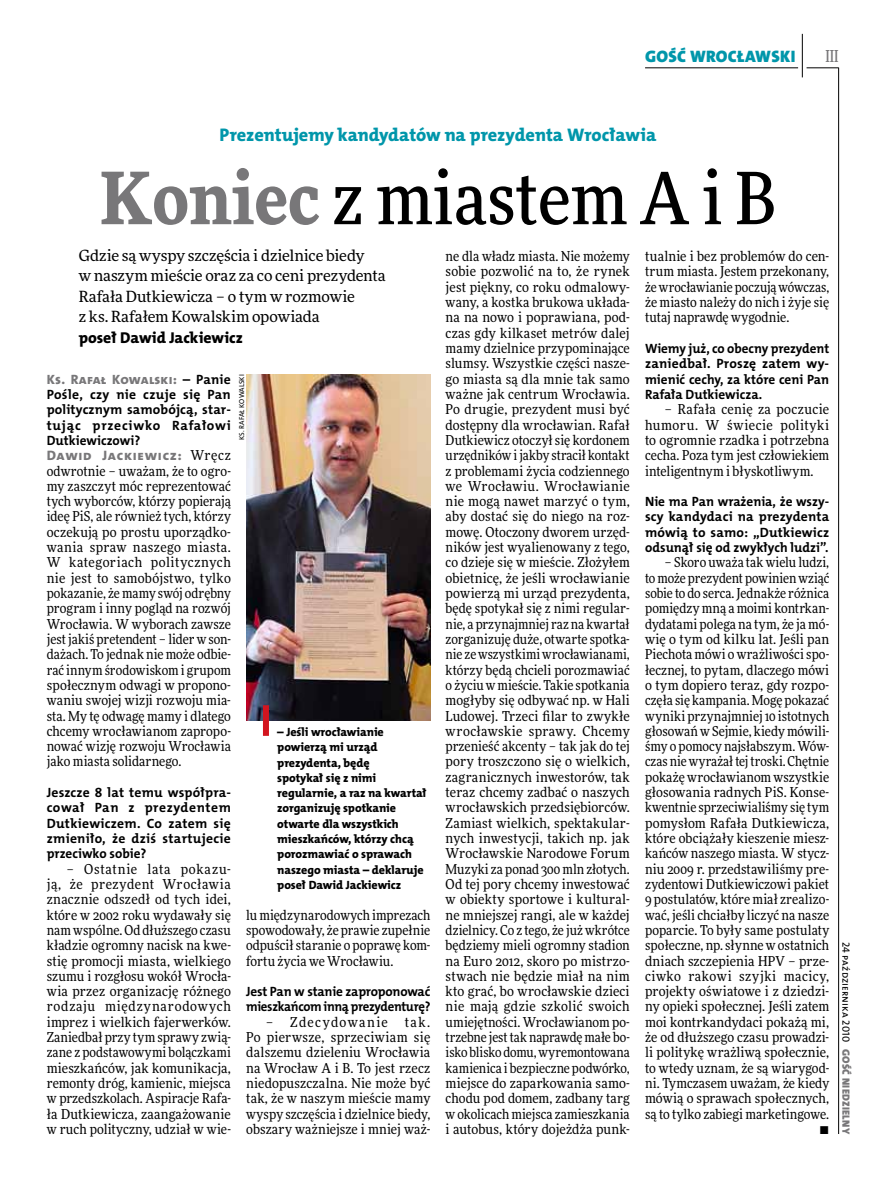
<style>
.page{position:relative;width:893px;height:1191px;background:#fff}
.page>*{position:absolute;margin:0;border:0;box-sizing:border-box;transform-origin:0 0}
.t1{font:500 72px "Freeday Narrow";color:#000}
.t2{font:18.3px "The Mix HP8 Ex Bld";letter-spacing:-.005em;color:#0096aa}
.t3{font:16.65px "The Mix HP9 Blk";letter-spacing:.02em;color:#0096aa}
.t4{font:500 16.5px "Freeday Narrow";color:#787779;scale:.9 1}
.t5{font:15.75px "The Mix HP8 Ex Bld";letter-spacing:-.005em;color:#000}
.t6{font:15.45px/20.4px "Freeday News";letter-spacing:-.005em;color:#000}
.t7{font:13.65px/15.3px "Freeday Narrow News";letter-spacing:.005em;color:#000;text-align:justify}
.t8{font:13.65px "The Mix HP8 Ex Bld";letter-spacing:.05em;color:#787779}
.t9{font:13.5px/15.3px "The Mix HP7 Bld";color:#000;text-align:justify}
.t10{font:13.5px/15.3px "The Mix HP7 Bld";letter-spacing:-.02em;color:#000}
.t11{font:13.5px "The Mix HP8 Ex Bld";letter-spacing:.025em;color:#787779}
.t12{font:12px/15.3px "The Mix HP8 Ex Bld";letter-spacing:-.005em;color:#000}
.t13{font:10.5px "The Mix HP5 Plain";color:#000}
.t14{font:10.5px "The Mix HP9 Blk";letter-spacing:.025em;color:#787779}
.t15{font:7.2px "The Mix HP5 Plain";letter-spacing:.01em;color:#000}
.s1{font-weight:900;color:#787779}
.s2{font-family:"The Mix HP7 Bld";color:#000}
.s3{font-family:"Freeday Narrow News";color:#000}
</style>
<div class="page">
<hr style="left:806px;top:68px;width:33px;height:1px;background:#000">
<hr style="left:645px;top:68px;width:153px;height:1px;background:#000">
<hr style="left:838px;top:68px;width:1px;height:1066px;background:#000">
<hr style="left:802px;top:34px;width:1px;height:43px;background:#000">
<img style="left:246px;top:374px;width:184px;height:346px">
<div style="left:263px;top:705px;width:6px;height:31px;background:#d3151f"></div>
<p class="t3" style="left:645px;top:46px;width:152px">GOŚĆ WROCŁAWSKI</p>
<h2 class="t2" style="left:220px;top:123px;width:438px">Prezentujemy kandydatów na prezydenta Wrocławia</h2>
<h1 class="t1" style="left:100px;top:154px;width:677px"><span class="s1">Koniec</span> z miastem A i B</h1>
<p class="t4" style="left:825px;top:46px;width:16px">III</p>
<p class="t6" style="left:79px;top:245px;width:308px">Gdzie są wyspy szczęścia i dzielnice biedy<br>w naszym mieście oraz za co ceni prezydenta Rafała Dutkiewicza – o tym w rozmowie<br>z ks. Rafałem Kowalskim opowiada</p>
<p class="t5" style="left:79px;top:327px;width:166px">poseł Dawid Jackiewicz</p>
<p class="t11" style="left:47px;top:370px;width:186px">Ks. Rafał Kowalski: <span class="s2">– Panie</span></p>
<p class="t9" style="left:47px;top:387px;width:186px">Pośle, czy nie czuje się Pan politycznym samobójcą, star&shy;tując przeciwko Rafałowi Dutkiewiczowi?</p>
<p class="t8" style="left:47px;top:447px;width:186px">Dawid Jackiewicz: <span class="s3">Wręcz</span></p>
<p class="t7" style="left:47px;top:463px;width:186px">odwrotnie – uważam, że to ogro&shy;my zaszczyt móc reprezentować tych wyborców, którzy popierają ideę PiS, ale również tych, którzy oczekują po prostu uporządko&shy;wania spraw naszego miasta.<br>W kategoriach politycznych nie jest to samobójstwo, tylko pokazanie, że mamy swój odrębny program i inny pogląd na rozwój Wrocławia. W wyborach zawsze jest jakiś pretendent – lider w son&shy;dażach. To jednak nie może odbie&shy;rać innym środowiskom i grupom społecznym odwagi w propono&shy;waniu swojej wizji rozwoju mia&shy;sta. My tę odwagę mamy i dlatego chcemy wrocławianom zapropo&shy;nować wizję rozwoju Wrocławia jako miasta solidarnego.</p>
<p class="t9" style="left:47px;top:785px;width:186px">Jeszcze 8 lat temu współpra&shy;cował Pan z prezydentem Dutkiewiczem. Co zatem się zmieniło, że dziś startujecie przeciwko sobie?</p>
<p class="t7" style="left:47px;top:861px;width:186px;text-indent:20px">– Ostatnie lata pokazu&shy;ją, że prezydent Wrocławia znacznie odszedł od tych idei, które w 2002 roku wydawały się nam wspólne. Od dłuższego czasu kładzie ogromny nacisk na kwe&shy;stię promocji miasta, wielkiego szumu i rozgłosu wokół Wrocła&shy;wia przez organizację różnego rodzaju międzynarodowych imprez i wielkich fajerwerków.<br>Zaniedbał przy tym sprawy zwią&shy;zane z podstawowymi bolączkami mieszkańców, jak komunikacja, remonty dróg, kamienic, miejsca w przedszkolach. Aspiracje Rafa&shy;ła Dutkiewicza, zaangażowanie w ruch polityczny, udział w wie-</p>
<p class="t15" style="left:237px;top:440px;width:67px;rotate:-90deg">ks. Rafał Kowalski</p>
<p class="t12" style="left:277px;top:724px;width:151px">– Jeśli wrocławianie powierzą mi urząd prezydenta, będę<br>spotykał się z nimi regularnie, a raz na kwartał zorganizuję spotkanie otwarte dla wszystkich mieszkańców, którzy chcą porozmawiać o sprawach naszego miasta – deklaruje poseł Dawid Jackiewicz</p>
<p class="t7" style="left:246px;top:907px;width:186px">lu międzynarodowych imprezach spowodowały, że prawie zupełnie odpuścił staranie o poprawę kom&shy;fortu życia we Wrocławiu.</p>
<p class="t10" style="left:246px;top:984px;width:186px">Jest Pan w stanie zaproponować mieszkańcom inną prezydenturę?</p>
<p class="t7" style="left:246px;top:1014px;width:186px;text-indent:20px">– Zdecydowanie tak.<br>Po pierwsze, sprzeciwiam się dalszemu dzieleniu Wrocławia na Wrocław A i B. To jest rzecz niedopuszczalna. Nie może być tak, że w naszym mieście mamy wyspy szczęścia i dzielnice biedy, obszary ważniejsze i mniej waż-</p>
<p class="t7" style="left:446px;top:248px;width:186px">ne dla władz miasta. Nie możemy sobie pozwolić na to, że rynek jest piękny, co roku odmalowy&shy;wany, a kostka brukowa układa&shy;na na nowo i poprawiana, pod&shy;czas gdy kilkaset metrów dalej mamy dzielnice przypominające slumsy. Wszystkie części nasze&shy;go miasta są dla mnie tak samo ważne jak centrum Wrocławia.<br>Po drugie, prezydent musi być dostępny dla wrocławian. Rafał Dutkiewicz otoczył się kordonem urzędników i jakby stracił kontakt z problemami życia codziennego we Wrocławiu. Wrocławianie nie mogą nawet marzyć o tym, aby dostać się do niego na roz&shy;mowę. Otoczony dworem urzęd&shy;ników jest wyalienowany z tego, co dzieje się w mieście. Złożyłem obietnicę, że jeśli wrocławianie powierzą mi urząd prezydenta, będę spotykał się z nimi regular&shy;nie, a przynajmniej raz na kwartał zorganizuję duże, otwarte spotka&shy;nie ze wszystkimi wrocławianami, którzy będą chcieli porozmawiać o życiu w mieście. Takie spotkania mogłyby się odbywać np. w Hali Ludowej. Trzeci filar to zwykłe wrocławskie sprawy. Chcemy przenieść akcenty – tak jak do tej pory troszczono się o wielkich, zagranicznych inwestorów, tak teraz chcemy zadbać o naszych wrocławskich przedsiębiorców.<br>Zamiast wielkich, spektakular&shy;nych inwestycji, takich np. jak Wrocławskie Narodowe Forum Muzyki za ponad 300 mln złotych.<br>Od tej pory chcemy inwestować w obiekty sportowe i kultural&shy;ne mniejszej rangi, ale w każdej dzielnicy. Co z tego, że już wkrótce będziemy mieli ogromny stadion na Euro 2012, skoro po mistrzo&shy;stwach nie będzie miał na nim kto grać, bo wrocławskie dzieci nie mają gdzie szkolić swoich umiejętności. Wrocławianom po&shy;trzebne jest tak naprawdę małe bo&shy;isko blisko domu, wyremontowana kamienica i bezpieczne podwórko, miejsce do zaparkowania samo&shy;chodu pod domem, zadbany targ w okolicach miejsca zamieszkania i autobus, który dojeżdża punk-</p>
<p class="t7" style="left:645px;top:248px;width:186px">tualnie i bez problemów do cen&shy;trum miasta. Jestem przekonany, że wrocławianie poczują wówczas, że miasto należy do nich i żyje się tutaj naprawdę wygodnie.</p>
<p class="t9" style="left:645px;top:341px;width:186px">Wiemy już, co obecny prezydent zaniedbał. Proszę zatem wy&shy;mienić cechy, za które ceni Pan Rafała Dutkiewicza.</p>
<p class="t7" style="left:645px;top:401px;width:186px;text-indent:20px">– Rafała cenię za poczucie humoru. W świecie polityki to ogromnie rzadka i potrzebna cecha. Poza tym jest człowiekiem inteligentnym i błyskotliwym.</p>
<p class="t9" style="left:645px;top:494px;width:186px">Nie ma Pan wrażenia, że wszy&shy;scy kandydaci na prezydenta mówią to samo: „Dutkiewicz odsunął się od zwykłych ludzi”.</p>
<p class="t7" style="left:645px;top:555px;width:186px;text-align:right">– Skoro uważa tak wielu ludzi,<br>to może prezydent powinien wziąć sobie to do serca. Jednakże różnica pomiędzy mną a moimi kontrkan&shy;dydatami polega na tym, że ja mó&shy;wię o tym od kilku lat. Jeśli pan<br>Piechota mówi o wrażliwości spo&shy;łecznej, to pytam, dlaczego mówi o tym dopiero teraz, gdy rozpo&shy;częła się kampania. Mogę pokazać wyniki przynajmniej 10 istotnych głosowań w Sejmie, kiedy mówili&shy;śmy o pomocy najsłabszym. Wów&shy;czas nie wyrażał tej troski. Chętnie pokażę wrocławianom wszystkie głosowania radnych PiS. Konse&shy;kwentnie sprzeciwialiśmy się tym pomysłom Rafała Dutkiewicza, które obciążały kieszenie miesz&shy;kańców naszego miasta. W stycz&shy;niu 2009 r. przedstawiliśmy pre&shy;zydentowi Dutkiewiczowi pakiet<br>9 postulatów, które miał zrealizo&shy;wać, jeśli chciałby liczyć na nasze poparcie. To były same postulaty społeczne, np. słynne w ostatnich dniach szczepienia HPV – prze&shy;ciwko rakowi szyjki macicy, projekty oświatowe i z dziedzi&shy;ny opieki społecznej. Jeśli zatem moi kontrkandydaci pokażą mi, że od dłuższego czasu prowadzi&shy;li politykę wrażliwą społecznie, to wtedy uznam, że są wiarygod&shy;ni. Tymczasem uważam, że kiedy mówią o sprawach społecznych, są to tylko zabiegi marketingowe. •</p>
<p class="t13" style="left:853px;top:941px;width:102px;rotate:90deg">24 października 2010</p>
<p class="t14" style="left:853px;top:1049px;width:86px;rotate:90deg">GOŚĆ NIEDZIELNY</p>
</div>
